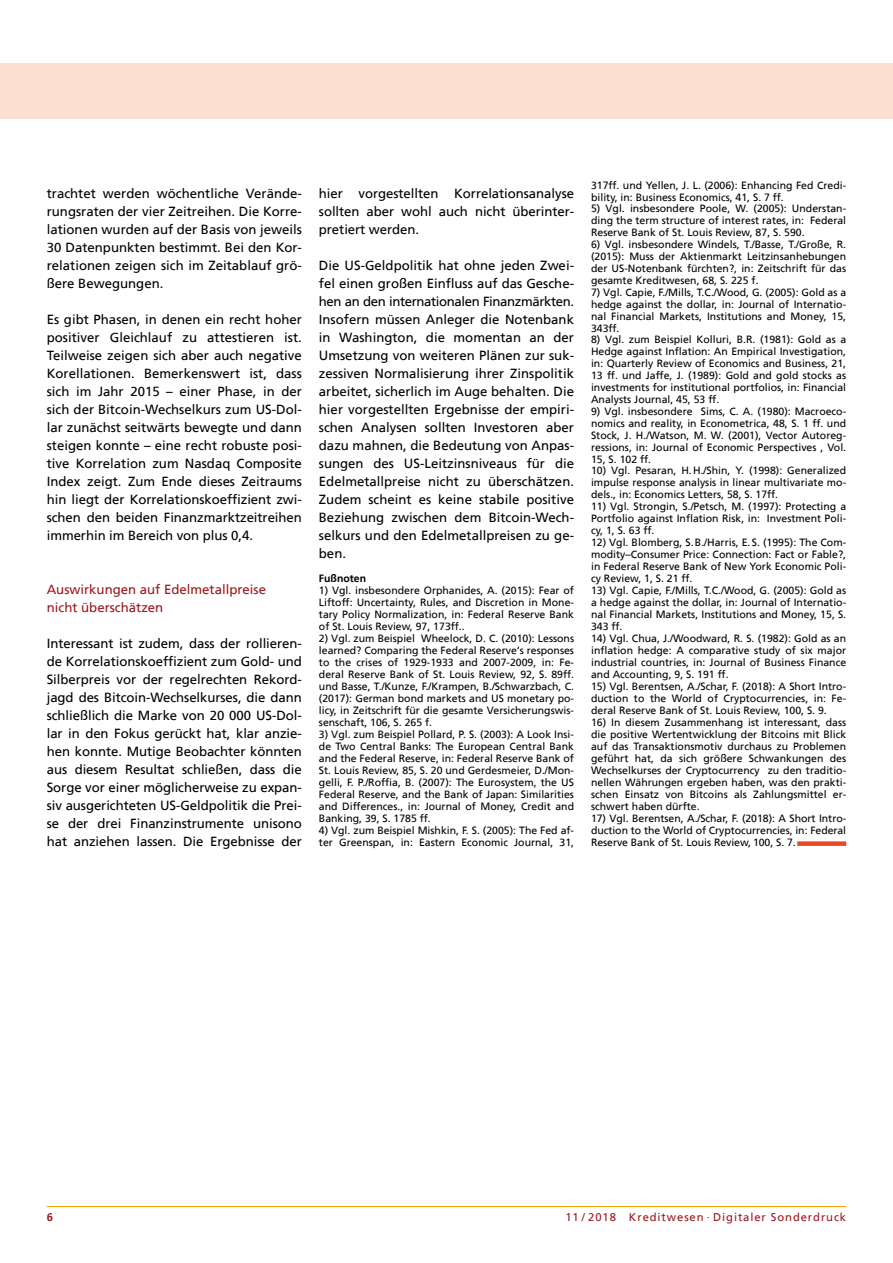
<style>
.page{position:relative;width:893px;height:1263px;background:#fff}
.page>*{position:absolute;margin:0;border:0;box-sizing:border-box;transform-origin:0 0}
.t1{font:13.2px/18px "Frutiger";letter-spacing:-.005em;color:#000;text-align:justify}
.t2{font:13.2px/18px "Frutiger";color:#9a191e}
.t3{font:11.25px "Frutiger";letter-spacing:.08em;color:#9a191e}
.t4{font:700 11.25px "Frutiger";color:#9a191e}
.t5{font:10.5px/12px "Frutiger";color:#000;text-align:justify}
.t6{font:700 10.5px "Frutiger";color:#000}
</style>
<div class="page">
<hr style="left:47px;top:1206px;width:799px;height:1px;background:#f0a400">
<div style="left:0;top:64px;width:893px;height:55px;background:#fce0d1"></div>
<div style="left:797px;top:841px;width:49px;height:5px;background:#e84922"></div>
<p class="t1" style="left:47px;top:185px;width:257px">trachtet werden wöchentliche Verände&shy;rungsraten der vier Zeitreihen. Die Korre&shy;lationen wurden auf der Basis von jeweils 30 Datenpunkten bestimmt. Bei den Kor&shy;relationen zeigen sich im Zeitablauf grö&shy;ßere Bewegungen.</p>
<p class="t1" style="left:47px;top:311px;width:257px">Es gibt Phasen, in denen ein recht hoher positiver Gleichlauf zu attestieren ist.<br>Teilweise zeigen sich aber auch negative Korellationen. Bemerkenswert ist, dass sich im Jahr 2015 – einer Phase, in der sich der Bitcoin-Wechselkurs zum US-Dol&shy;lar zunächst seitwärts bewegte und dann steigen konnte – eine recht robuste posi&shy;tive Korrelation zum Nasdaq Composite Index zeigt. Zum Ende dieses Zeitraums hin liegt der Korrelationskoeffizient zwi&shy;schen den beiden Finanzmarktzeitreihen immerhin im Bereich von plus 0,4.</p>
<p class="t2" style="left:47px;top:581px;width:221px">Auswirkungen auf Edelmetallpreise nicht überschätzen</p>
<p class="t1" style="left:47px;top:635px;width:257px">Interessant ist zudem, dass der rollieren&shy;de Korrelationskoeffizient zum Gold- und Silberpreis vor der regelrechten Rekord&shy;jagd des Bitcoin-Wechselkurses, die dann schließlich die Marke von 20 000 US-Dol&shy;lar in den Fokus gerückt hat, klar anzie&shy;hen konnte. Mutige Beobachter könnten aus diesem Resultat schließen, dass die Sorge vor einer möglicherweise zu expan&shy;siv ausgerichteten US-Geldpolitik die Prei&shy;se der drei Finanzinstrumente unisono hat anziehen lassen. Die Ergebnisse der</p>
<p class="t1" style="left:319px;top:185px;width:257px">hier vorgestellten Korrelationsanalyse sollten aber wohl auch nicht überinter&shy;pretiert werden.</p>
<p class="t1" style="left:319px;top:257px;width:257px">Die US-Geldpolitik hat ohne jeden Zwei&shy;fel einen großen Einfluss auf das Gesche&shy;hen an den internationalen Finanzmärkten.<br>Insofern müssen Anleger die Notenbank in Washington, die momentan an der Umsetzung von weiteren Plänen zur suk&shy;zessiven Normalisierung ihrer Zinspolitik arbeitet, sicherlich im Auge behalten. Die hier vorgestellten Ergebnisse der empiri&shy;schen Analysen sollten Investoren aber dazu mahnen, die Bedeutung von Anpas&shy;sungen des US-Leitzinsniveaus für die Edelmetallpreise nicht zu überschätzen.<br>Zudem scheint es keine stabile positive Beziehung zwischen dem Bitcoin-Wech&shy;selkurs und den Edelmetallpreisen zu ge&shy;ben.</p>
<p class="t6" style="left:319px;top:573px;width:49px">Fußnoten</p>
<p class="t5" style="left:319px;top:584px;width:257px">1) Vgl. insbesondere Orphanides, A. (2015): Fear of Liftoff: Uncertainty, Rules, and Discretion in Mone&shy;tary Policy Normalization, in: Federal Reserve Bank of St. Louis Review, 97, 173ff..</p>
<p class="t5" style="left:319px;top:632px;width:257px">2) Vgl. zum Beispiel Wheelock, D. C. (2010): Lessons learned? Comparing the Federal Reserve‘s responses to the crises of 1929-1933 and 2007-2009, in: Fe&shy;deral Reserve Bank of St. Louis Review, 92, S. 89ff. und Basse, T./Kunze, F./Krampen, B./Schwarzbach, C. (2017): German bond markets and US monetary po&shy;licy, in Zeitschrift für die gesamte Versicherungswis&shy;senschaft, 106, S. 265 f.</p>
<p class="t5" style="left:319px;top:728px;width:257px">3) Vgl. zum Beispiel Pollard, P. S. (2003): A Look Insi&shy;de Two Central Banks: The European Central Bank and the Federal Reserve, in: Federal Reserve Bank of St. Louis Review, 85, S. 20 und Gerdesmeier, D./Mon&shy;gelli, F. P./Roffia, B. (2007): The Eurosystem, the US Federal Reserve, and the Bank of Japan: Similarities and Differences., in: Journal of Money, Credit and Banking, 39, S. 1785 ff.</p>
<p class="t5" style="left:319px;top:824px;width:257px">4) Vgl. zum Beispiel Mishkin, F. S. (2005): The Fed af&shy;ter Greenspan, in: Eastern Economic Journal, 31,</p>
<p class="t5" style="left:591px;top:180px;width:257px">317ff. und Yellen, J. L. (2006): Enhancing Fed Credi&shy;bility, in: Business Economics, 41, S. 7 ff.</p>
<p class="t5" style="left:591px;top:203px;width:257px">5) Vgl. insbesondere Poole, W. (2005): Understan&shy;ding the term structure of interest rates, in: Federal Reserve Bank of St. Louis Review, 87, S. 590.</p>
<p class="t5" style="left:591px;top:239px;width:257px">6) Vgl. insbesondere Windels, T./Basse, T./Große, R. (2015): Muss der Aktienmarkt Leitzinsanhebungen der US-Notenbank fürchten?, in: Zeitschrift für das gesamte Kreditwesen, 68, S. 225 f.</p>
<p class="t5" style="left:591px;top:287px;width:257px">7) Vgl. Capie, F./Mills, T.C./Wood, G. (2005): Gold as a hedge against the dollar, in: Journal of Internatio&shy;nal Financial Markets, Institutions and Money, 15, 343ff.</p>
<p class="t5" style="left:591px;top:334px;width:257px">8) Vgl. zum Beispiel Kolluri, B.R. (1981): Gold as a Hedge against Inflation: An Empirical Investigation, in: Quarterly Review of Economics and Business, 21, 13 ff. und Jaffe, J. (1989): Gold and gold stocks as investments for institutional portfolios, in: Financial Analysts Journal, 45, 53 ff.</p>
<p class="t5" style="left:591px;top:406px;width:257px">9) Vgl. insbesondere Sims, C. A. (1980): Macroeco&shy;nomics and reality, in Econometrica, 48, S. 1 ff. und Stock, J. H./Watson, M. W. (2001), Vector Autoreg&shy;ressions, in: Journal of Economic Perspectives , Vol.<br>15, S. 102 ff.</p>
<p class="t5" style="left:591px;top:465px;width:257px">10) Vgl. Pesaran, H.H./Shin, Y. (1998): Generalized impulse response analysis in linear multivariate mo&shy;dels., in: Economics Letters, 58, S. 17ff.</p>
<p class="t5" style="left:591px;top:501px;width:257px">11) Vgl. Strongin, S./Petsch, M. (1997): Protecting a Portfolio against Inflation Risk, in: Investment Poli&shy;cy, 1, S. 63 ff.</p>
<p class="t5" style="left:591px;top:537px;width:257px">12) Vgl. Blomberg, S.B./Harris, E. S. (1995): The Com&shy;modity–Consumer Price: Connection: Fact or Fable?, in Federal Reserve Bank of New York Economic Poli&shy;cy Review, 1, S. 21 ff.</p>
<p class="t5" style="left:591px;top:585px;width:257px">13) Vgl. Capie, F./Mills, T.C./Wood, G. (2005): Gold as a hedge against the dollar, in: Journal of Internatio&shy;nal Financial Markets, Institutions and Money, 15, S.<br>343 ff.</p>
<p class="t5" style="left:591px;top:633px;width:257px">14) Vgl. Chua, J./Woodward, R. S. (1982): Gold as an inflation hedge: A comparative study of six major industrial countries, in: Journal of Business Finance and Accounting, 9, S. 191 ff.</p>
<p class="t5" style="left:591px;top:681px;width:257px">15) Vgl. Berentsen, A./Schar, F. (2018): A Short Intro&shy;duction to the World of Cryptocurrencies, in: Fe&shy;deral Reserve Bank of St. Louis Review, 100, S. 9.</p>
<p class="t5" style="left:591px;top:717px;width:257px">16) In diesem Zusammenhang ist interessant, dass die positive Wertentwicklung der Bitcoins mit Blick auf das Transaktionsmotiv durchaus zu Problemen geführt hat, da sich größere Schwankungen des Wechselkurses der Cryptocurrency zu den traditio&shy;nellen Währungen ergeben haben, was den prakti&shy;schen Einsatz von Bitcoins als Zahlungsmittel er&shy;schwert haben dürfte.</p>
<p class="t5" style="left:591px;top:813px;width:257px">17) Vgl. Berentsen, A./Schar, F. (2018): A Short Intro&shy;duction to the World of Cryptocurrencies, in: Federal Reserve Bank of St. Louis Review, 100, S. 7.</p>
<p class="t4" style="left:47px;top:1211px;width:8px">6</p>
<p class="t3" style="left:565px;top:1211px;width:282px">11 / 2018 Kreditwesen · Digitaler Sonderdruck</p>
</div>
